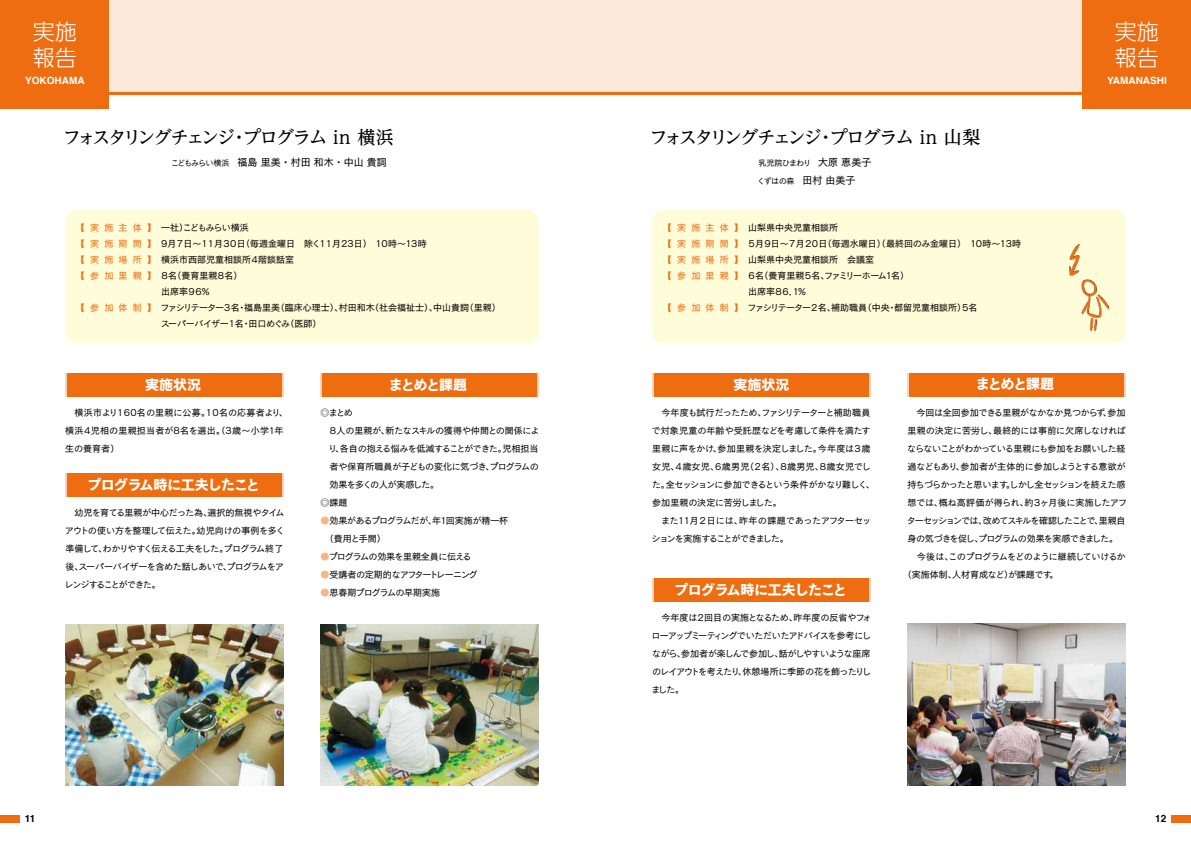
<style>
.page{position:relative;width:1191px;height:842px;background:#fff}
.page>*{position:absolute;margin:0;border:0;box-sizing:border-box;transform-origin:0 0}
.t1{font:300 22px/26px "UD Shin Go Pr 6";color:#fff}
.t2{font:500 18px "UD Reimin Pr 6";letter-spacing:-.115em;color:#000}
.t3{font:14px "New Cezanne Pro B";letter-spacing:-.045em;color:#fff}
.t4{font:10px "New Cezanne Pro M";color:#000}
.t5{font:700 10px "Helvetica";color:#fff}
.t6{font:700 10px "Helvetica";color:#000}
.t7{font:9px/18px "New Cezanne Pro M";letter-spacing:-.045em;color:#000}
.t8{font:9px/16px "New Cezanne Pro M";color:#000}
.t9{font:9px/16px "New Cezanne Pro M";letter-spacing:.58em;color:#ed6d10;text-align:justify}
.t10{font:9px/18px "New Cezanne Pro M";letter-spacing:.015em;color:#000}
.t11{font:9px "New Cezanne Pro M";letter-spacing:-.02em;color:#000}
.t12{font:9px "New Cezanne Pro M";letter-spacing:-.065em;color:#000}
.t13{font:9px "New Cezanne Pro M";letter-spacing:-.115em;color:#000}
.t14{font:9px "New Cezanne Pro M";letter-spacing:-.08em;color:#000}
.t15{font:9px "New Cezanne Pro M";letter-spacing:-.015em;color:#000}
.t16{font:9px "New Cezanne Pro M";letter-spacing:-.075em;color:#000}
.t17{font:9px "New Cezanne Pro M";letter-spacing:-.01em;color:#000}
.t18{font:9px "New Cezanne Pro M";letter-spacing:-.005em;color:#000}
.t19{font:8px "New Cezanne Pro M";letter-spacing:-.065em;color:#000}
.s1{font-size:8px}
.s2{font-family:"Koz Go Pr 6 N"}
.s3{color:rgb(237 109 16/.5)}
.s4{font-size:10px}
</style>
<div class="page">
<div style="left:0;top:0;width:1191px;height:92px;background:#fce9db"></div>
<hr style="left:0;top:92px;width:1191px;height:2px;background:#ed6d10">
<div style="left:0;top:0;width:109px;height:109px;background:#ed6d10"></div>
<div style="left:1082px;top:0;width:109px;height:109px;background:#ed6d10"></div>
<svg style="left:65px;top:473px;width:219px;height:23px"></svg>
<div style="left:67px;top:473px;width:214px;height:23px;background:#ed6d10"></div>
<svg style="left:320px;top:373px;width:219px;height:23px"></svg>
<div style="left:322px;top:373px;width:214px;height:23px;background:#ed6d10"></div>
<div style="left:67px;top:373px;width:214px;height:23px;background:#ed6d10"></div>
<div style="left:65px;top:210px;width:474px;height:133px;background:#fffcd9;border-radius:11px"></div>
<img style="left:320px;top:624px;width:218px;height:161px">
<img style="left:65px;top:624px;width:218px;height:161px">
<div style="left:654px;top:373px;width:214px;height:23px;background:#ed6d10"></div>
<div style="left:909px;top:373px;width:214px;height:23px;background:#ed6d10"></div>
<div style="left:654px;top:578px;width:214px;height:24px;background:#ed6d10"></div>
<div style="left:652px;top:210px;width:473px;height:133px;background:#fffcd9;border-radius:11px"></div>
<img style="left:1069px;top:245px;width:39px;height:85px">
<img style="left:907px;top:623px;width:218px;height:162px">
<div style="left:0;top:815px;width:20px;height:7px;background:#ed6d10"></div>
<div style="left:1171px;top:815px;width:20px;height:7px;background:#ed6d10"></div>
<h1 class="t1" style="left:33px;top:18px;width:45px">実施報告</h1>
<p class="t5" style="left:25px;top:73px;width:61px">YOKOHAMA</p>
<h2 class="t2" style="left:63px;top:122px;width:332px">フォスタリングチェンジ・プログラム in 横浜</h2>
<p class="t4" style="left:171px;top:154px;width:218px"><span class="s1">こどもみらい横浜</span> 福島 里美・村田 和木・中山 貴詞</p>
<p class="t9" style="left:76px;top:219px;width:82px">【実施主体】【実施期間】【実施場所】【参加里親】</p>
<p class="t9" style="left:76px;top:299px;width:82px">【参加体制】</p>
<p class="t8" style="left:160px;top:219px;width:342px">一社）こどもみらい横浜<br>9月７日～11月３０日（毎週金曜日　除く11月23日）　１０時～１３時<br>横浜市西部児童相談所４階談話室<br>８名（養育里親８名）<br>出席率９６%<br>ファシリテーター３名・福島里美（臨床心理士）、村田和木（社会福祉士）、中山貴詞（里親）スーパーバイザー1名・田口めぐみ（医師）</p>
<h3 class="t3" style="left:145px;top:372px;width:57px">実施状況</h3>
<p class="t10" style="left:65px;top:402px;width:224px">　横浜市より160名の里親に公募。10名の応募者より、横浜４児相の里親担当者が8名を選出。（3歳～小学１年生の養育者）</p>
<h3 class="t3" style="left:87px;top:472px;width:174px">プログラム時に工夫したこと</h3>
<p class="t7" style="left:64px;top:503px;width:222px">　幼児を育てる里親が中心だった為、選択的無視やタイムアウトの使い方を整理して伝えた。幼児向けの事例を多く準備して、わかりやすく伝える工夫をした。プログラム終了後、スーパーバイザーを含めた話しあいで、プログラムをアレンジすることができた。</p>
<h3 class="t3" style="left:389px;top:372px;width:80px">まとめと課題</h3>
<p class="t7" style="left:320px;top:402px;width:34px"><span class="s2">◎</span>まとめ</p>
<p class="t11" style="left:320px;top:423px;width:221px">　８人の里親が、新たなスキルの獲得や仲間との関係によ</p>
<p class="t7" style="left:328px;top:438px;width:212px">り、各自の抱える悩みを低減することができた。児相担当</p>
<p class="t7" style="left:329px;top:456px;width:211px">者や保育所職員が子どもの変化に気づき、プログラムの</p>
<p class="t7" style="left:329px;top:474px;width:111px">効果を多くの人が実感した。</p>
<p class="t7" style="left:320px;top:492px;width:28px"><span class="s2">◎</span>課題</p>
<p class="t7" style="left:320px;top:510px;width:189px"><span class="s3">●</span>効果があるプログラムだが、年１回実施が精一杯　（費用と手間）</p>
<p class="t7" style="left:320px;top:546px;width:152px"><span class="s3">●</span>プログラムの効果を里親全員に伝える</p>
<p class="t12" style="left:320px;top:567px;width:159px"><span class="s3">●</span>受講者の定期的なアフタートレーニング</p>
<p class="t7" style="left:320px;top:582px;width:121px"><span class="s3">●</span>思春期プログラムの早期実施</p>
<h1 class="t1" style="left:1115px;top:18px;width:45px">実施報告</h1>
<h2 class="t2" style="left:649px;top:122px;width:332px">フォスタリングチェンジ・プログラム in 山梨</h2>
<p class="t19" style="left:758px;top:156px;width:114px">乳児院ひまわり　<span class="s4">大原 恵美子</span></p>
<p class="t19" style="left:757px;top:174px;width:100px">くずはの森　<span class="s4">田村 由美子</span></p>
<p class="t9" style="left:663px;top:219px;width:82px">【実施主体】【実施期間】【実施場所】【参加里親】</p>
<p class="t9" style="left:663px;top:299px;width:82px">【参加体制】</p>
<p class="t8" style="left:747px;top:219px;width:275px">山梨県中央児童相談所<br>５月９日～７月２０日（毎週水曜日）（最終回のみ金曜日）　１０時～１３時山梨県中央児童相談所　会議室<br>６名（養育里親５名、ファミリーホーム１名）<br>出席率８６．１%<br>ファシリテーター２名、補助職員（中央・都留児童相談所）５名</p>
<h3 class="t3" style="left:733px;top:372px;width:57px">実施状況</h3>
<h3 class="t3" style="left:975px;top:372px;width:80px">まとめと課題</h3>
<p class="t5" style="left:1107px;top:73px;width:61px">YAMANASHI</p>
<p class="t7" style="left:651px;top:402px;width:225px">　今年度も試行だったため、ファシリテーターと補助職員で対象児童の年齢や受託歴などを考慮して条件を満たす里親に声をかけ、参加里親を決定しました。今年度は３歳女児、４歳女児、６歳男児（２名）、８歳男児、８歳女児でした。全セッションに参加できるという条件がかなり難しく、参加里親の決定に苦労しました。<br>　また１１月２日には、昨年の課題であったアフターセッションを実施することができました。</p>
<h3 class="t3" style="left:674px;top:577px;width:174px">プログラム時に工夫したこと</h3>
<p class="t7" style="left:651px;top:608px;width:221px">　今年度は２回目の実施となるため、昨年度の反省やフォローアップミーティングでいただいたアドバイスを参考にしながら、参加者が楽しんで参加し、話がしやすいような座席のレイアウトを考えたり、休憩場所に季節の花を飾ったりしました。</p>
<p class="t7" style="left:907px;top:402px;width:220px">　今回は全回参加できる里親がなかなか見つからず、参加</p>
<p class="t17" style="left:907px;top:422px;width:220px">里親の決定に苦労し、最終的には事前に欠席しなければ</p>
<p class="t12" style="left:907px;top:440px;width:220px">ならないことがわかっている里親にも参加をお願いした経</p>
<p class="t11" style="left:907px;top:458px;width:220px">過などもあり、参加者が主体的に参加しようとする意欲が</p>
<p class="t14" style="left:907px;top:476px;width:220px">持ちづらかったと思います。しかし全セッションを終えた感</p>
<p class="t15" style="left:907px;top:494px;width:221px">想では、概ね高評価が得られ、約３ヶ月後に実施したアフ</p>
<p class="t13" style="left:906px;top:512px;width:220px">ターセッションでは、改めてスキルを確認したことで、里親自</p>
<p class="t16" style="left:907px;top:530px;width:212px">身の気づきを促し、プログラムの効果を実感できました。</p>
<p class="t7" style="left:907px;top:546px;width:220px">　今後は、このプログラムをどのように継続していけるか</p>
<p class="t18" style="left:903px;top:566px;width:157px">（実施体制、人材育成など）が課題です。</p>
<p class="t6" style="left:25px;top:810px;width:12px">11</p>
<p class="t6" style="left:1155px;top:810px;width:13px">12</p>
</div>
